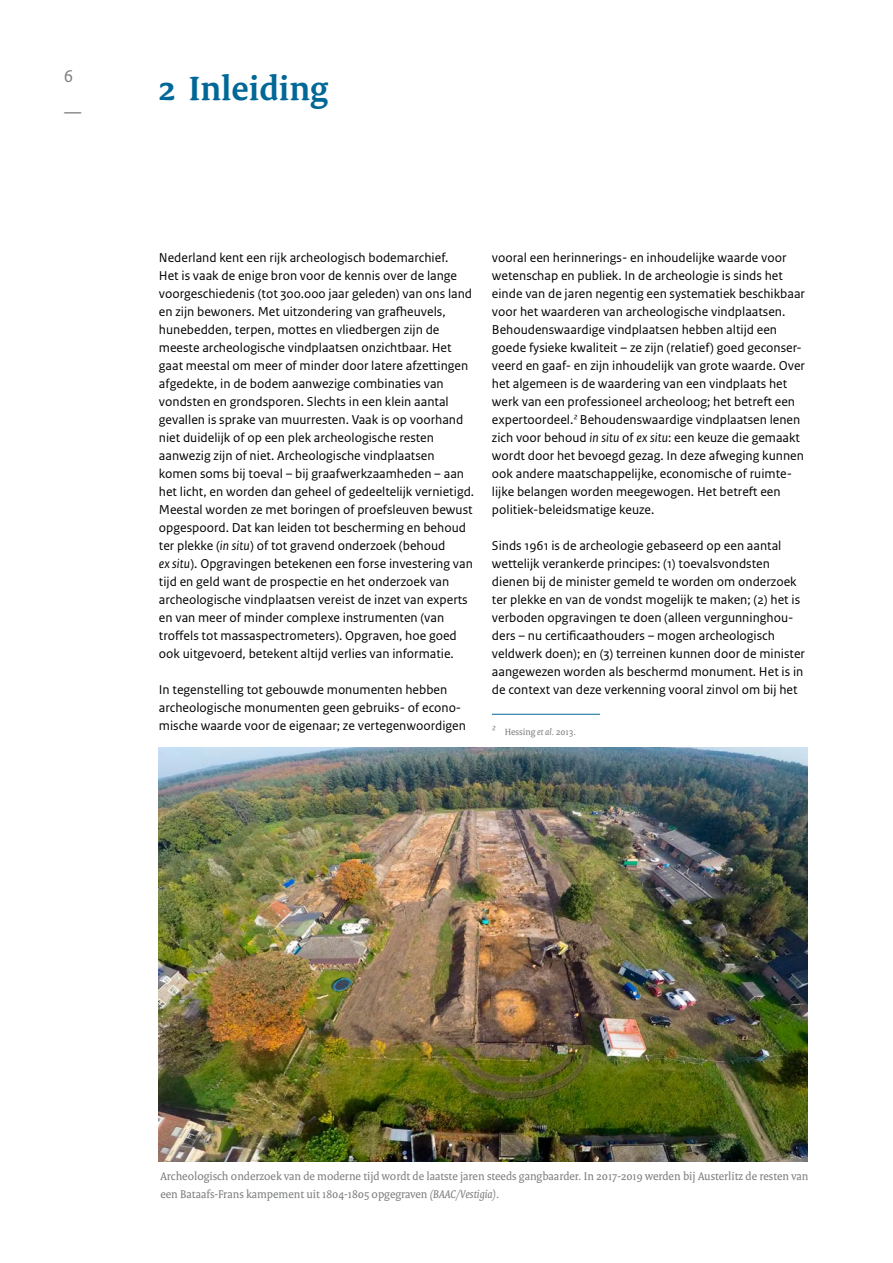
<style>
.page{position:relative;width:893px;height:1263px;background:#fff}
.page>*{position:absolute;margin:0;border:0;box-sizing:border-box;transform-origin:0 0}
._01_TITEL_GROOT{font:700 36px "Rijksoverheid Serif";color:#006797}
.t1{font:18px/36px "Rijksoverheid Sans Text";color:#7b7d7c}
._05_BROODTEKST{font:13.5px/18px "Rijksoverheid Sans Text";color:#000}
._10_BIJSCHRIFT{font:12px/18px "Rijksoverheid Serif";color:#7b7d7c}
._09_VOETNOOT{font:9.75px "Rijksoverheid Serif";color:#7b7d7c}
.s1{font-style:italic}
.s2{font-style:italic;font-size:10.5px}
</style>
<div class="page">
<hr style="left:492px;top:714px;width:108px;height:1px;background:#006797">
<img style="left:159px;top:748px;width:649px;height:414px">
<h2 class="t1" style="left:64px;top:58px;width:19px">6 —</h2>
<p class="_01_TITEL_GROOT" style="left:159px;top:66px;width:171px">2 Inleiding</p>
<p class="_05_BROODTEKST" style="left:159px;top:249px;width:317px">Nederland kent een rijk archeologisch bodemarchief.<br>Het is vaak de enige bron voor de kennis over de lange voorgeschiedenis (tot 300.000 jaar geleden) van ons land en zijn bewoners. Met uitzondering van grafheuvels, hunebedden, terpen, mottes en vliedbergen zijn de meeste archeologische vindplaatsen onzichtbaar. Het gaat meestal om meer of minder door latere afzettingen afgedekte, in de bodem aanwezige combinaties van vondsten en grondsporen. Slechts in een klein aantal gevallen is sprake van muurresten. Vaak is op voorhand niet duidelijk of op een plek archeologische resten aanwezig zijn of niet. Archeologische vindplaatsen komen soms bij toeval – bij graafwerkzaamheden – aan het licht, en worden dan geheel of gedeeltelijk vernietigd.<br>Meestal worden ze met boringen of proefsleuven bewust opgespoord. Dat kan leiden tot bescherming en behoud ter plekke (<span class="s1">in situ</span>) of tot gravend onderzoek (behoud<br><span class="s1">ex situ</span>). Opgravingen betekenen een forse investering van tijd en geld want de prospectie en het onderzoek van archeologische vindplaatsen vereist de inzet van experts en van meer of minder complexe instrumenten (van troffels tot massaspectrometers). Opgraven, hoe goed ook uitgevoerd, betekent altijd verlies van informatie.</p>
<p class="_05_BROODTEKST" style="left:159px;top:680px;width:309px">In tegenstelling tot gebouwde monumenten hebben archeologische monumenten geen gebruiks- of econo&shy;mische waarde voor de eigenaar; ze vertegenwoordigen</p>
<p class="_05_BROODTEKST" style="left:492px;top:248px;width:315px">vooral een herinnerings- en inhoudelijke waarde voor wetenschap en publiek. In de archeologie is sinds het einde van de jaren negentig een systematiek beschikbaar voor het waarderen van archeologische vindplaatsen.<br>Behoudenswaardige vindplaatsen hebben altijd een goede fysieke kwaliteit – ze zijn (relatief) goed geconser&shy;veerd en gaaf- en zijn inhoudelijk van grote waarde. Over het algemeen is de waardering van een vindplaats het werk van een professioneel archeoloog; het betreft een expertoordeel.<span class="s2">2</span> Behoudenswaardige vindplaatsen lenen zich voor behoud <span class="s1">in situ</span> of <span class="s1">ex situ</span>: een keuze die gemaakt wordt door het bevoegd gezag. In deze afweging kunnen ook andere maatschappelijke, economische of ruimte&shy;lijke belangen worden meegewogen. Het betreft een politiek-beleidsmatige keuze.</p>
<p class="_05_BROODTEKST" style="left:492px;top:537px;width:315px">Sinds 1961 is de archeologie gebaseerd op een aantal wettelijk verankerde principes: (1) toevalsvondsten dienen bij de minister gemeld te worden om onderzoek ter plekke en van de vondst mogelijk te maken; (2) het is verboden opgravingen te doen (alleen vergunninghou&shy;ders – nu certificaathouders – mogen archeologisch veldwerk doen); en (3) terreinen kunnen door de minister aangewezen worden als beschermd monument. Het is in de context van deze verkenning vooral zinvol om bij het</p>
<p class="_09_VOETNOOT" style="left:492px;top:726px;width:86px"><sup>2</sup> Hessing <span class="s1">et al.</span> 2013.</p>
<p class="_10_BIJSCHRIFT" style="left:160px;top:1167px;width:650px">Archeologisch onderzoek van de moderne tijd wordt de laatste jaren steeds gangbaarder. In 2017-2019 werden bij Austerlitz de resten van een Bataafs-Frans kampement uit 1804-1805 opgegraven <span class="s1">(BAAC/Vestigia)</span>.</p>
</div>
